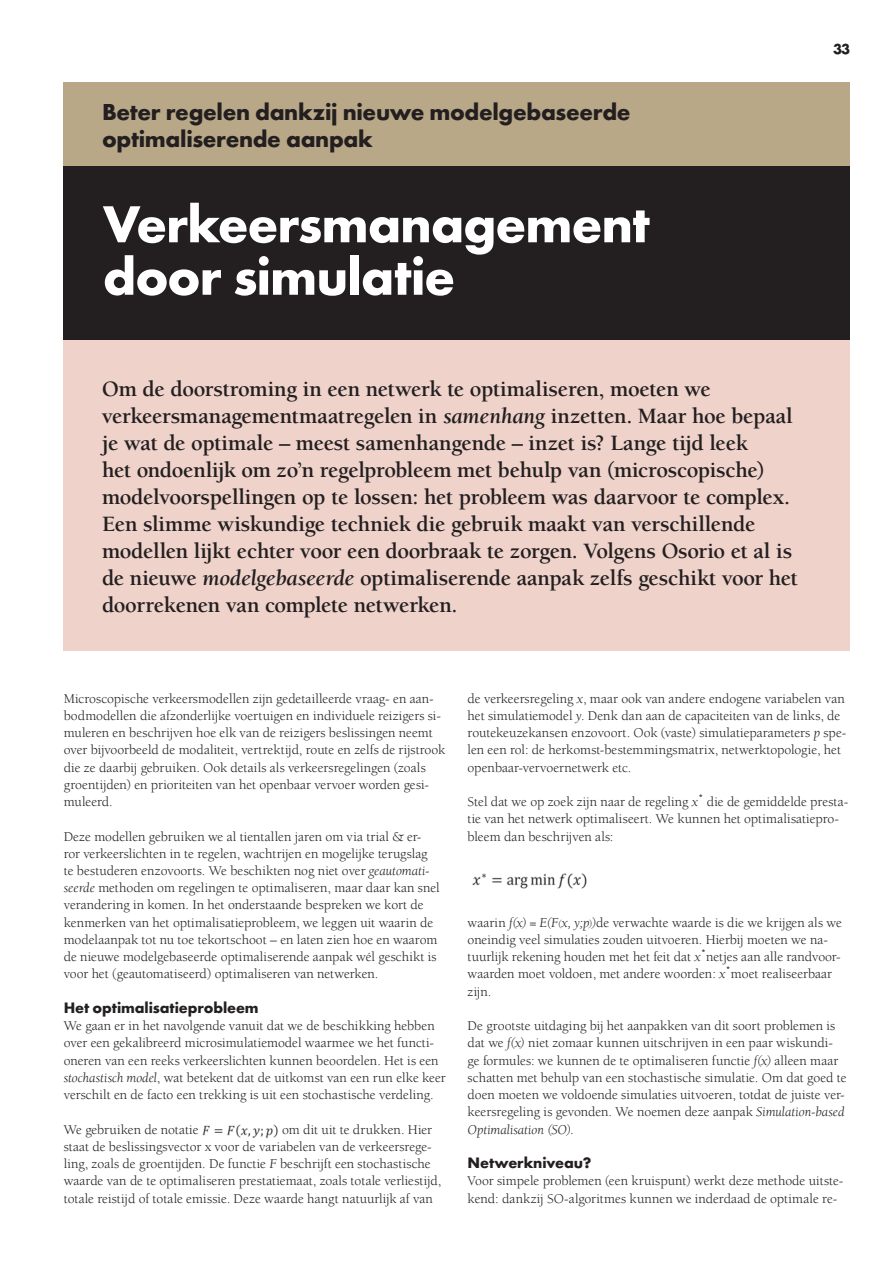
<style>
.page{position:relative;width:893px;height:1263px;background:#fff}
.page>*{position:absolute;margin:0;border:0;box-sizing:border-box;transform-origin:0 0}
.t1{font:700 54px/52.5px "Futura T";letter-spacing:-.02em;color:#fff}
.t2{font:700 24px/27px "Futura T";letter-spacing:-.015em;color:#231f20}
.t3{font:700 22.5px/27px "Berkeley";letter-spacing:-.015em;color:#231f20}
.t4{font:700 15.75px "Futura T";letter-spacing:-.01em;color:#231f20}
.t5{font:700 15px "Futura T";color:#231f20}
.t6{font:13.8px/17.2px "Berkeley";color:#231f20}
.s1{font-style:italic}
.s2{font-style:italic;font-size:10.5px}
</style>
<div class="page">
<img style="left:202px;top:1124px;width:76px;height:14px">
<img style="left:472px;top:873px;width:115px;height:16px">
<div style="left:64px;top:156px;width:786px;height:184px;background:#231f20"></div>
<div style="left:64px;top:83px;width:786px;height:83px;background:#b8a887"></div>
<div style="left:64px;top:340px;width:786px;height:311px;background:#efd3cb"></div>
<h2 class="t2" style="left:102px;top:100px;width:530px">Beter regelen dankzij nieuwe modelgebaseerde optimaliserende aanpak</h2>
<h1 class="t1" style="left:103px;top:203px;width:548px">Verkeersmanagement door simulatie</h1>
<p class="t3" style="left:102px;top:377px;width:697px">Om de doorstroming in een netwerk te optimaliseren, moeten we verkeersmanagementmaatregelen in <span class="s1">samenhang</span> inzetten. Maar hoe bepaal je wat de optimale – meest samenhangende – inzet is? Lange tijd leek<br>het ondoenlijk om zo’n regelprobleem met behulp van (microscopische) modelvoorspellingen op te lossen: het probleem was daarvoor te complex.<br>Een slimme wiskundige techniek die gebruik maakt van verschillende modellen lijkt echter voor een doorbraak te zorgen. Volgens Osorio et al is de nieuwe <span class="s1">modelgebaseerde</span> optimaliserende aanpak zelfs geschikt voor het doorrekenen van complete netwerken.</p>
<p class="t5" style="left:833px;top:43px;width:19px">33</p>
<p class="t6" style="left:64px;top:691px;width:383px">Microscopische verkeersmodellen zijn gedetailleerde vraag- en aan&shy;bodmodellen die afzonderlijke voertuigen en individuele reizigers si&shy;muleren en beschrijven hoe elk van de reizigers beslissingen neemt over bijvoorbeeld de modaliteit, vertrektijd, route en zelfs de rijstrook die ze daarbij gebruiken. Ook details als verkeersregelingen (zoals groentijden) en prioriteiten van het openbaar vervoer worden gesi&shy;muleerd.</p>
<p class="t6" style="left:64px;top:829px;width:378px">Deze modellen gebruiken we al tientallen jaren om via trial &amp; er&shy;ror verkeerslichten in te regelen, wachtrijen en mogelijke terugslag te bestuderen enzovoorts. We beschikten nog niet over <span class="s1">geautomati&shy;seerde</span> methoden om regelingen te optimaliseren, maar daar kan snel verandering in komen. In het onderstaande bespreken we kort de kenmerken van het optimalisatieprobleem, we leggen uit waarin de modelaanpak tot nu toe tekortschoot – en laten zien hoe en waarom de nieuwe modelgebaseerde optimaliserende aanpak wél geschikt is voor het (geautomatiseerd) optimaliseren van netwerken.</p>
<p class="t4" style="left:64px;top:1001px;width:196px">Het optimalisatieprobleem</p>
<p class="t6" style="left:64px;top:1018px;width:383px">We gaan er in het navolgende vanuit dat we de beschikking hebben over een gekalibreerd microsimulatiemodel waarmee we het functi&shy;oneren van een reeks verkeerslichten kunnen beoordelen. Het is een <span class="s1">stochastisch model</span>, wat betekent dat de uitkomst van een run elke keer verschilt en de facto een trekking is uit een stochastische verdeling.</p>
<p class="t6" style="left:64px;top:1122px;width:136px">We gebruiken de notatie</p>
<p class="t6" style="left:64px;top:1122px;width:379px;text-indent:218px">om dit uit te drukken. Hier staat de beslissingsvector x voor de variabelen van de verkeersrege&shy;ling, zoals de groentijden. De functie <span class="s1">F</span> beschrijft een stochastische waarde van de te optimaliseren prestatiemaat, zoals totale verliestijd, totale reistijd of totale emissie. Deze waarde hangt natuurlijk af van</p>
<p class="t6" style="left:468px;top:691px;width:380px">de verkeersregeling <span class="s1">x</span>, maar ook van andere endogene variabelen van het simulatiemodel <span class="s1">y</span>. Denk dan aan de capaciteiten van de links, de routekeuzekansen enzovoort. Ook (vaste) simulatieparameters <span class="s1">p</span> spe&shy;len een rol: de herkomst-bestemmingsmatrix, netwerktopologie, het openbaar-vervoernetwerk etc.</p>
<p class="t6" style="left:468px;top:794px;width:382px">Stel dat we op zoek zijn naar de regeling <span class="s1">x</span><sup>*</sup> die de gemiddelde presta&shy;tie van het netwerk optimaliseert. We kunnen het optimalisatiepro&shy;bleem dan beschrijven als:</p>
<p class="t6" style="left:468px;top:915px;width:376px">waarin <span class="s1">f(x) = E(F</span><span class="s2">(</span><span class="s1">x, y;p</span><span class="s2">)</span><span class="s1">)</span>de verwachte waarde is die we krijgen als we oneindig veel simulaties zouden uitvoeren. Hierbij moeten we na&shy;tuurlijk rekening houden met het feit dat <span class="s1">x</span><sup>*</sup>netjes aan alle randvoor&shy;waarden moet voldoen, met andere woorden: <span class="s1">x</span><sup>*</sup>moet realiseerbaar zijn.</p>
<p class="t6" style="left:467px;top:1019px;width:381px">De grootste uitdaging bij het aanpakken van dit soort problemen is dat we <span class="s1">f(x)</span> niet zomaar kunnen uitschrijven in een paar wiskundi&shy;ge formules: we kunnen de te optimaliseren functie <span class="s1">f(x)</span> alleen maar schatten met behulp van een stochastische simulatie. Om dat goed te doen moeten we voldoende simulaties uitvoeren, totdat de juiste ver&shy;keersregeling is gevonden. We noemen deze aanpak <span class="s1">Simulation-based Optimalisation (SO)</span>.</p>
<p class="t4" style="left:468px;top:1157px;width:125px">Netwerkniveau?</p>
<p class="t6" style="left:468px;top:1174px;width:377px">Voor simpele problemen (een kruispunt) werkt deze methode uitste&shy;kend: dankzij SO-algoritmes kunnen we inderdaad de optimale re-</p>
</div>
